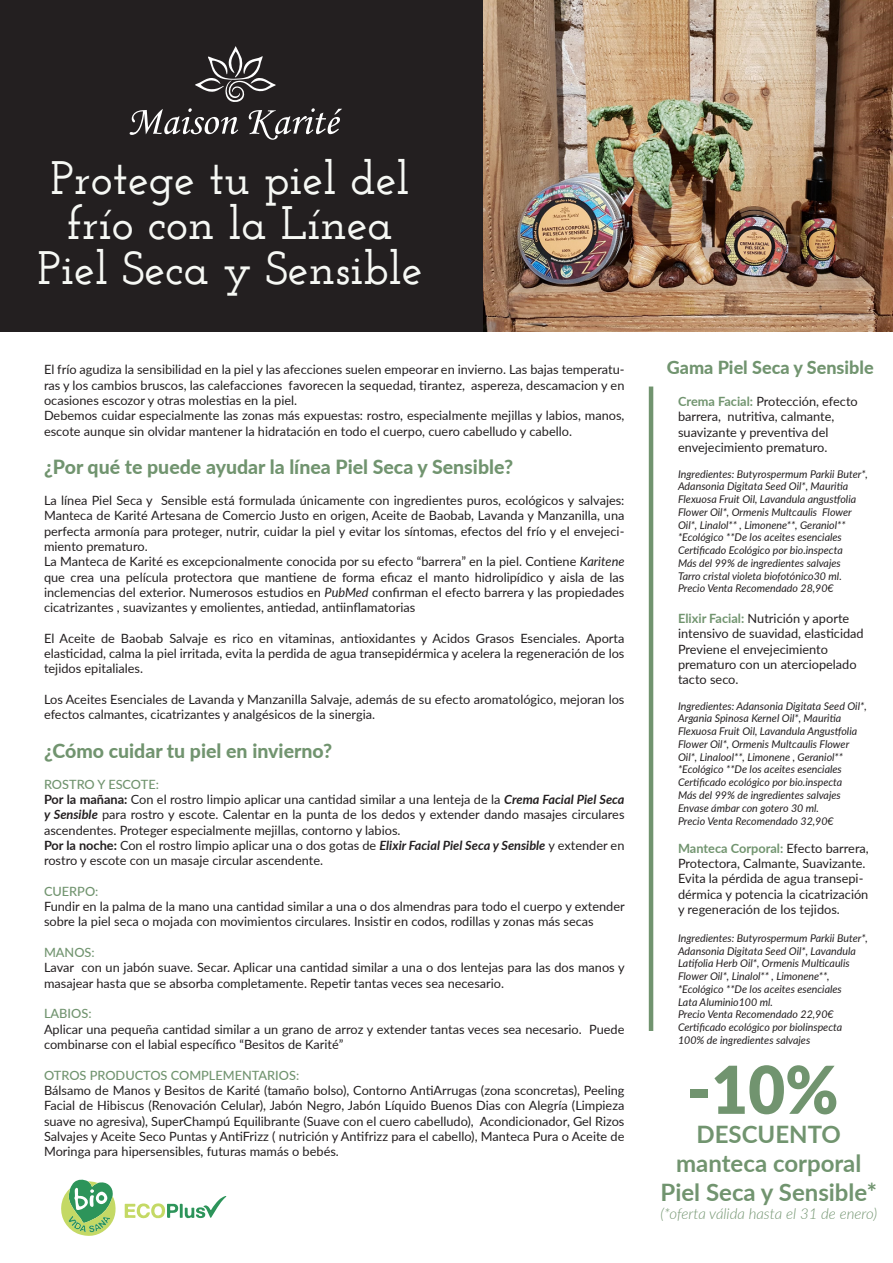
<style>
.page{position:relative;width:893px;height:1263px;background:#fff}
.page>*{position:absolute;margin:0;border:0;box-sizing:border-box;transform-origin:0 0}
.t1{font:900 66px "Lato";color:#71946f}
.t2{font:600 46.8px/45px "Josefin Slab";color:#f6f8f4;text-align:center}
.t3{font:700 24px/28.8px "Lato";color:#71946f;text-align:center}
.t4{font:800 19.5px "Lato";color:#71946f}
.t5{font:800 18px "Lato";color:#71946f}
.t6{font:italic 300 15px "Lato";color:#71946f}
.t7{font:12.75px/15.3px "Lato";color:#231f20}
.t8{font:500 12.75px "Lato";color:#71946f}
.t9{font:italic 10.65px/12.8px "Lato";color:#231f20}
.s1{font-style:italic}
.s2{font-weight:500;color:#71946f}
.s3{font-weight:700}
.s4{font-weight:700;font-style:italic}
.s5{font-weight:700;color:#71946f}
</style>
<div class="page">
<div style="left:0;top:0;width:500px;height:332px;background:#231f20"></div>
<svg style="left:195px;top:46px;width:81px;height:56px"></svg>
<svg style="left:129px;top:108px;width:109px;height:27px"></svg>
<svg style="left:249px;top:108px;width:93px;height:32px"></svg>
<svg style="left:125px;top:1196px;width:102px;height:23px"></svg>
<svg style="left:61px;top:1179px;width:55px;height:57px"></svg>
<hr style="left:649px;top:386px;width:4px;height:645px;background:#71946f">
<img style="left:483px;top:0;width:410px;height:332px">
<h2 class="t2" style="left:38px;top:156px;width:386px">Protege tu piel del frío con la Línea<br>Piel Seca y Sensible</h2>
<p class="t7" style="left:44px;top:362px;width:582px">El frío agudiza la sensibilidad en la piel y las afecciones suelen empeorar en invierno. Las bajas temperatu&shy;ras y los cambios bruscos, las calefacciones favorecen la sequedad, tirantez, aspereza, descamacion y en ocasiones escozor y otras molestias en la piel.<br>Debemos cuidar especialmente las zonas más expuestas: rostro, especialmente mejillas y labios, manos, escote aunque sin olvidar mantener la hidratación en todo el cuerpo, cuero cabelludo y cabello.</p>
<h3 class="t4" style="left:44px;top:453px;width:471px">¿Por qué te puede ayudar la línea Piel Seca y Sensible?</h3>
<p class="t7" style="left:44px;top:492px;width:582px">La línea Piel Seca y Sensible está formulada únicamente con ingredientes puros, ecológicos y salvajes:<br>Manteca de Karité Artesana de Comercio Justo en origen, Aceite de Baobab, Lavanda y Manzanilla, una perfecta armonía para proteger, nutrir, cuidar la piel y evitar los síntomas, efectos del frío y el envejeci&shy;miento prematuro.<br>La Manteca de Karité es excepcionalmente conocida por su efecto “barrera” en la piel. Contiene <span class="s1">Karitene </span>que crea una película protectora que mantiene de forma eficaz el manto hidrolipídico y aisla de las inclemencias del exterior. Numerosos estudios en <span class="s1">PubMed</span> confirman el efecto barrera y las propiedades cicatrizantes , suavizantes y emolientes, antiedad, antiinflamatorias</p>
<p class="t7" style="left:44px;top:630px;width:582px;text-align:justify">El Aceite de Baobab Salvaje es rico en vitaminas, antioxidantes y Acidos Grasos Esenciales. Aporta elasticidad, calma la piel irritada, evita la perdida de agua transepidérmica y acelera la regeneración de los tejidos epitaliales.</p>
<p class="t7" style="left:44px;top:691px;width:582px">Los Aceites Esenciales de Lavanda y Manzanilla Salvaje, además de su efecto aromatológico, mejoran los efectos calmantes, cicatrizantes y analgésicos de la sinergia.</p>
<h3 class="t4" style="left:44px;top:736px;width:290px">¿Cómo cuidar tu piel en invierno?</h3>
<p class="t7" style="left:44px;top:776px;width:582px"><span class="s2">ROSTRO Y ESCOTE:<br></span><span class="s3">Por la mañana:</span> Con el rostro limpio aplicar una cantidad similar a una lenteja de la <span class="s4">Crema Facial Piel Seca y Sensible</span> para rostro y escote. Calentar en la punta de los dedos y extender dando masajes circulares ascendentes. Proteger especialmente mejillas, contorno y labios.<br><span class="s3">Por la noche:</span> Con el rostro limpio aplicar una o dos gotas de <span class="s4">Elixir Facial Piel Seca y Sensible</span> y extender en rostro y escote con un masaje circular ascendente.</p>
<p class="t8" style="left:44px;top:882px;width:56px">CUERPO:</p>
<p class="t7" style="left:44px;top:898px;width:582px">Fundir en la palma de la mano una cantidad similar a una o dos almendras para todo el cuerpo y extender sobre la piel seca o mojada con movimientos circulares. Insistir en codos, rodillas y zonas más secas</p>
<p class="t8" style="left:44px;top:943px;width:52px">MANOS:</p>
<p class="t7" style="left:44px;top:959px;width:582px">Lavar con un jabón suave. Secar. Aplicar una cantidad similar a una o dos lentejas para las dos manos y masajear hasta que se absorba completamente. Repetir tantas veces sea necesario.</p>
<p class="t8" style="left:44px;top:1004px;width:49px">LABIOS:</p>
<p class="t7" style="left:44px;top:1021px;width:582px">Aplicar una pequeña cantidad similar a un grano de arroz y extender tantas veces sea necesario. Puede combinarse con el labial específico “Besitos de Karité”</p>
<p class="t8" style="left:44px;top:1066px;width:257px">OTROS PRODUCTOS COMPLEMENTARIOS:</p>
<p class="t7" style="left:44px;top:1082px;width:582px;text-align:justify">Bálsamo de Manos y Besitos de Karité (tamaño bolso), Contorno AntiArrugas (zona sconcretas), Peeling Facial de Hibiscus (Renovación Celular), Jabón Negro, Jabón Líquido Buenos Dias con Alegría (Limpieza suave no agresiva), SuperChampú Equilibrante (Suave con el cuero cabelludo), Acondicionador, Gel Rizos Salvajes y Aceite Seco Puntas y AntiFrizz ( nutrición y Antifrizz para el cabello), Manteca Pura o Aceite de Moringa para hipersensibles, futuras mamás o bebés.</p>
<h3 class="t5" style="left:667px;top:354px;width:208px">Gama Piel Seca y Sensible</h3>
<p class="t7" style="left:678px;top:393px;width:181px"><span class="s5">Crema Facial:</span> Protección, efecto barrera, nutritiva, calmante, suavizante y preventiva del envejecimiento prematuro.</p>
<p class="t9" style="left:678px;top:467px;width:191px">Ingredientes: Butyrospermum Parkii Buter*, Adansonia Digitata Seed Oil*, Mauritia Flexuosa Fruit Oil, Lavandula angustfolia Flower Oil*, Ormenis Multcaulis Flower Oil*, Linalol** , Limonene**, Geraniol** *Ecológico **De los aceites esenciales Certificado Ecológico por bio.inspecta<br>Más del 99% de ingredientes salvajes<br>Tarro cristal violeta biofotónico30 ml.<br>Precio Venta Recomendado 28,90€</p>
<p class="t7" style="left:678px;top:610px;width:187px"><span class="s5">Elixir Facial:</span> Nutrición y aporte intensivo de suavidad, elasticidad<br>Previene el envejecimiento prematuro con un aterciopelado tacto seco.</p>
<p class="t9" style="left:678px;top:699px;width:190px">Ingredientes: Adansonia Digitata Seed Oil*, Argania Spinosa Kernel Oil*, Mauritia Flexuosa Fruit Oil, Lavandula Angustfolia Flower Oil*, Ormenis Multcaulis Flower Oil*, Linalool**, Limonene , Geraniol** *Ecológico **De los aceites esenciales Certificado ecológico por bio.inspecta<br>Más del 99% de ingredientes salvajes Envase ámbar con gotero 30 ml.<br>Precio Venta Recomendado 32,90€</p>
<p class="t7" style="left:678px;top:840px;width:192px"><span class="s5">Manteca Corporal:</span> Efecto barrera, Protectora, Calmante, Suavizante.<br>Evita la pérdida de agua transepi&shy;dérmica y potencia la cicatrización y regeneración de los tejidos.</p>
<p class="t9" style="left:678px;top:931px;width:191px">Ingredientes: Butyrospermum Parkii Buter*, Adansonia Digitata Seed Oil*, Lavandula Latifolia Herb Oil*, Ormenis Multicaulis Flower Oil*, Linalol** , Limonene**, *Ecológico **De los aceites esenciales<br>Lata Aluminio100 ml.<br>Precio Venta Recomendado 22,90€ Certificado ecológico por biolinspecta 100% de ingredientes salvajes</p>
<h1 class="t1" style="left:687px;top:1040px;width:153px">-10%</h1>
<h3 class="t3" style="left:660px;top:1119px;width:218px">DESCUENTO manteca corporal<br>Piel Seca y Sensible*</h3>
<p class="t6" style="left:660px;top:1203px;width:218px">(*oferta válida hasta el 31 de enero)</p>
</div>
